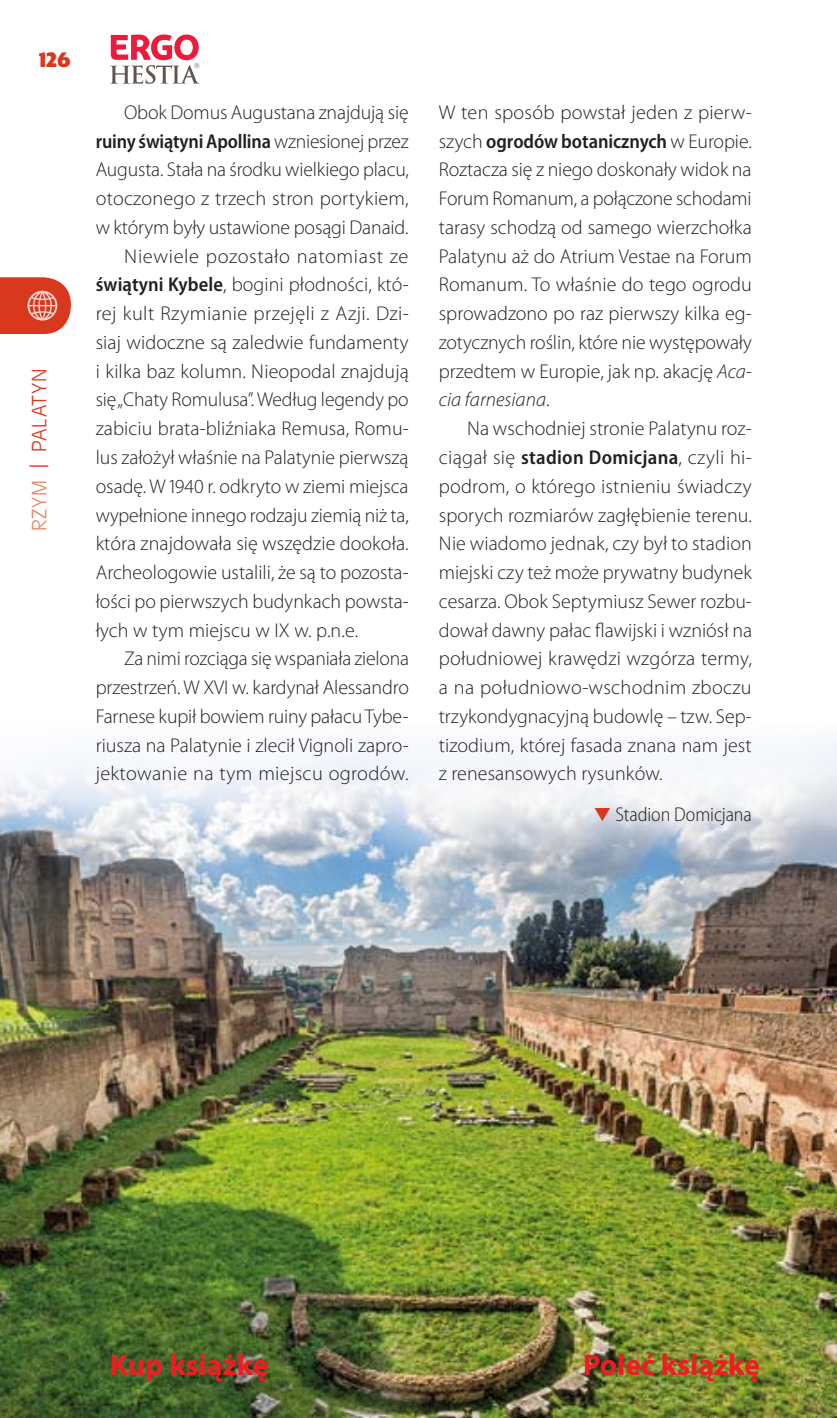
<style>
.page{position:relative;width:837px;height:1418px;background:#fff}
.page>*{position:absolute;margin:0;border:0;box-sizing:border-box;transform-origin:0 0}
.t1{font:700 30px "Myriad Pro";color:#ee1d23}
.t2{font:300 20px/28.8px "Myriad Pro";color:#231f20;text-align:justify}
.t3{font:600 semi-condensed 20px "Myriad Pro";letter-spacing:-.01em;color:#231f20}
.t4{font:300 20px "Myriad Pro";letter-spacing:.02em;color:#231f20}
.t5{font:300 20px "Myriad Pro";letter-spacing:.03em;color:#231f20}
.t6{font:300 semi-condensed 20px "Myriad Pro";letter-spacing:-.005em;color:#231f20}
.t7{font:20px "EFN Olivea Light OT";letter-spacing:.025em;color:#d8381e}
.t8{font:20px "EFN Olivea Nigra";color:#d8381e}
.s1{color:#e88763}
.s2{font-weight:300;font-stretch:normal}
.s3{font-weight:600;font-stretch:semi-condensed}
.s4{font-style:italic}
.s5{color:#d8381e}
</style>
<div class="page">
<img style="left:0;top:740px;width:836px;height:677px">
<svg style="left:110px;top:34px;width:89px;height:50px"></svg>
<svg style="left:0;top:277px;width:71px;height:57px;background:#de5741"></svg>
<p class="t8" style="left:39px;top:46px;width:33px">126</p>
<p class="t7" style="left:28px;top:531px;width:164px;rotate:-90deg"><span class="s1">rzym</span> | Palatyn</p>
<p class="t2" style="left:124px;top:98px;width:286px">Obok Domus Augustana znajdują się</p>
<p class="t3" style="left:96px;top:130px;width:314px">ruiny świątyni Apollina <span class="s2">wzniesionej przez</span></p>
<p class="t2" style="left:96px;top:155px;width:314px">Augusta. Stała na środku wielkiego placu,</p>
<p class="t2" style="left:96px;top:184px;width:314px">otoczonego z trzech stron portykiem,</p>
<p class="t2" style="left:96px;top:213px;width:314px">w którym były ustawione posągi Danaid.</p>
<p class="t5" style="left:124px;top:244px;width:286px">Niewiele pozostało natomiast ze</p>
<p class="t2" style="left:96px;top:270px;width:314px"><span class="s3">świątyni Kybele</span>, bogini płodności, któ-</p>
<p class="t4" style="left:96px;top:301px;width:314px">rej kult Rzymianie przejęli z Azji. Dzi-</p>
<p class="t2" style="left:96px;top:328px;width:314px">siaj widoczne są zaledwie fundamenty</p>
<p class="t2" style="left:96px;top:356px;width:314px">i kilka baz kolumn. Nieopodal znajdują</p>
<p class="t2" style="left:96px;top:385px;width:314px">się „Chaty Romulusa”. Według legendy po</p>
<p class="t2" style="left:96px;top:414px;width:314px">zabiciu brata-bliźniaka Remusa, Romu-</p>
<p class="t2" style="left:96px;top:443px;width:314px">lus założył właśnie na Palatynie pierwszą</p>
<p class="t2" style="left:96px;top:471px;width:314px">osadę. W 1940 r. odkryto w ziemi miejsca</p>
<p class="t2" style="left:96px;top:500px;width:314px">wypełnione innego rodzaju ziemią niż ta,</p>
<p class="t2" style="left:96px;top:529px;width:314px">która znajdowała się wszędzie dookoła.</p>
<p class="t2" style="left:96px;top:558px;width:314px">Archeologowie ustalili, że są to pozosta-</p>
<p class="t2" style="left:96px;top:586px;width:314px">łości po pierwszych budynkach powsta-</p>
<p class="t2" style="left:96px;top:615px;width:264px">łych w tym miejscu w IX w. p.n.e.</p>
<p class="t2" style="left:124px;top:644px;width:286px">Za nimi rozciąga się wspaniała zielona</p>
<p class="t2" style="left:96px;top:673px;width:314px">przestrzeń. W XVI w. kardynał Alessandro</p>
<p class="t2" style="left:96px;top:701px;width:314px">Farnese kupił bowiem ruiny pałacu Tybe-</p>
<p class="t2" style="left:96px;top:730px;width:314px">riusza na Palatynie i zlecił Vignoli zapro-</p>
<p class="t2" style="left:96px;top:759px;width:314px">jektowanie na tym miejscu ogrodów.</p>
<p class="t2" style="left:438px;top:98px;width:314px">W ten sposób powstał jeden z pierw&shy;szych <span class="s3">ogrodów botanicznych</span> w Europie.<br>Roztacza się z niego doskonały widok na Forum Romanum, a połączone schodami tarasy schodzą od samego wierzchołka Palatynu aż do Atrium Vestae na Forum Romanum. To właśnie do tego ogrodu sprowadzono po raz pierwszy kilka eg&shy;zotycznych roślin, które nie występowały przedtem w Europie, jak np. akację <span class="s4">Aca&shy;cia farnesiana</span>.</p>
<p class="t2" style="left:438px;top:414px;width:315px;text-indent:28px">Na wschodniej stronie Palatynu roz&shy;ciągał się <span class="s3">stadion Domicjana</span>, czyli hi&shy;podrom, o którego istnieniu świadczy sporych rozmiarów zagłębienie terenu.<br>Nie wiadomo jednak, czy był to stadion miejski czy też może prywatny budynek cesarza. Obok Septymiusz Sewer rozbu&shy;dował dawny pałac flawijski i wzniósł na południowej krawędzi wzgórza termy, a na południowo-wschodnim zboczu trzykondygnacyjną budowlę – tzw. Sep&shy;tizodium, której fasada znana nam jest z renesansowych rysunków.</p>
<p class="t6" style="left:594px;top:803px;width:159px"><span class="s5">▼</span> Stadion Domicjana</p>
<h1 class="t1" style="left:110px;top:1345px;width:160px">Kup książkę</h1>
<h1 class="t1" style="left:583px;top:1345px;width:178px">Poleć książkę</h1>
</div>
